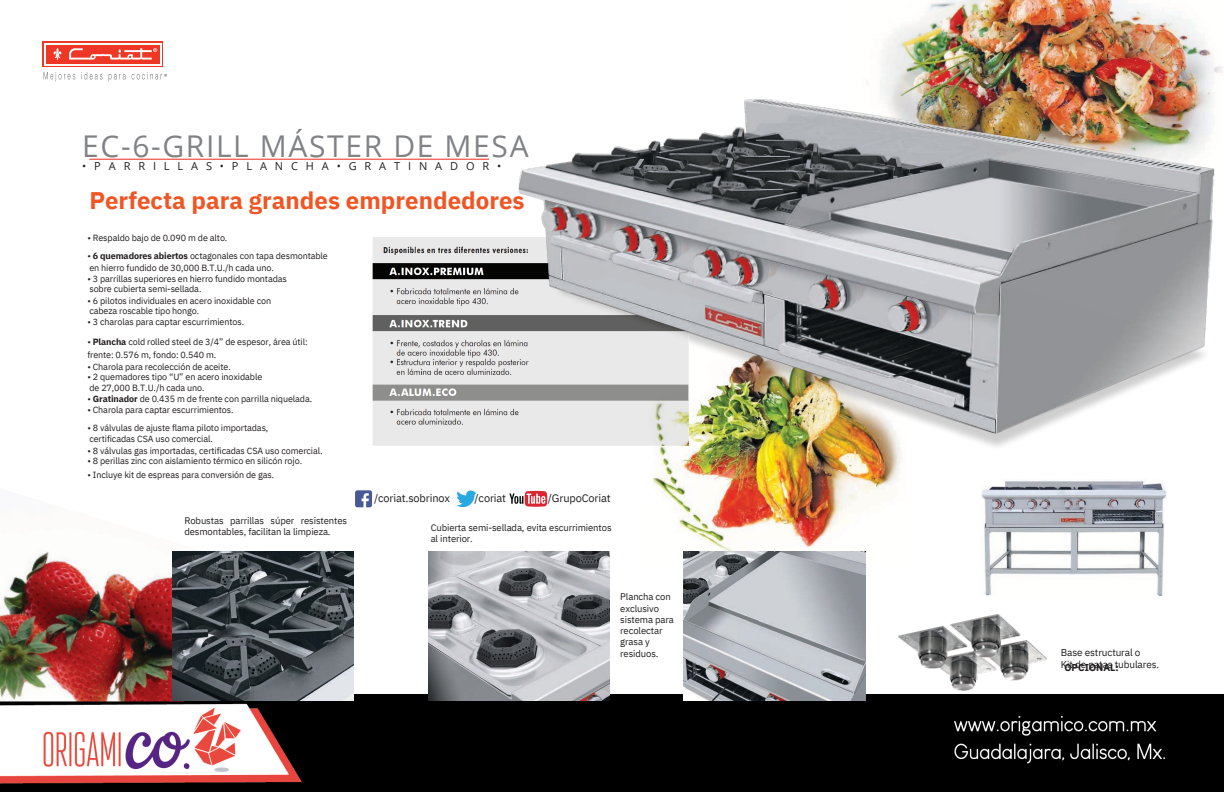
<style>
.page{position:relative;width:1224px;height:792px;background:#fff}
.page>*{position:absolute;margin:0;border:0;box-sizing:border-box;transform-origin:0 0}
.t1{font:30px "Open Sans";letter-spacing:.055em;color:#808285}
.t2{font:700 24px "IBM Plex Sans";color:#f05524}
.t3{font:11px "IBM Plex Sans";letter-spacing:-.01em;color:#211f20}
.t4{font:11px "Open Sans";letter-spacing:.72em;color:#231f20}
.t5{font:10px "IBM Plex Sans";letter-spacing:-.01em;color:#211f20}
.t6{font:700 10px "IBM Plex Sans";color:#211f20}
.t7{font:9.5px/11.2px "IBM Plex Sans";letter-spacing:-.01em;color:#211f20}
.t8{font:9.5px/11.2px "IBM Plex Sans";letter-spacing:-.01em;color:#231f20}
.t9{font:9px "IBM Plex Sans";letter-spacing:-.01em;color:#231f20}
.s1{font-weight:700}
</style>
<div class="page">
<img style="left:652px;top:454px;width:250px;height:110px">
<img style="left:655px;top:436px;width:369px;height:18px">
<img style="left:867px;top:0;width:356px;height:96px">
<img style="left:0;top:695px;width:643px;height:97px">
<div style="left:643px;top:695px;width:581px;height:97px;background:#000"></div>
<img style="left:0;top:550px;width:228px;height:151px">
<div style="left:46px;top:45px;width:114px;height:19px;background:#ee3825"></div>
<svg style="left:54px;top:48px;width:7px;height:12px"></svg>
<svg style="left:69px;top:48px;width:88px;height:12px"></svg>
<svg style="left:44px;top:72px;width:31px;height:9px"></svg>
<svg style="left:81px;top:72px;width:21px;height:8px"></svg>
<svg style="left:109px;top:74px;width:17px;height:6px"></svg>
<svg style="left:132px;top:72px;width:35px;height:8px"></svg>
<hr style="left:89px;top:159px;width:400px;height:1px;background:#ee3825">
<img style="left:899px;top:615px;width:147px;height:76px">
<img style="left:980px;top:480px;width:186px;height:115px">
<img style="left:428px;top:551px;width:182px;height:149px">
<img style="left:684px;top:551px;width:181px;height:149px">
<img style="left:172px;top:551px;width:182px;height:149px">
<svg style="left:355px;top:490px;width:17px;height:17px"></svg>
<svg style="left:457px;top:491px;width:20px;height:16px"></svg>
<svg style="left:509px;top:491px;width:38px;height:16px"></svg>
<img style="left:372px;top:237px;width:317px;height:209px">
<img style="left:516px;top:96px;width:699px;height:340px">
<p class="t1" style="left:82px;top:124px;width:448px">EC-6-GRILL MÁSTER DE MESA</p>
<p class="t4" style="left:82px;top:158px;width:420px">•PARRILLAS•PLANCHA•GRATINADOR•</p>
<p class="t2" style="left:89px;top:185px;width:437px">Perfecta para grandes emprendedores</p>
<p class="t9" style="left:87px;top:232px;width:142px">• Respaldo bajo de 0.090 m de alto.</p>
<p class="t9" style="left:87px;top:250px;width:242px">• <span class="s1">6 quemadores abiertos</span> octagonales con tapa desmontable</p>
<p class="t9" style="left:89px;top:262px;width:186px">en hierro fundido de 30,000 B.T.U./h cada uno.</p>
<p class="t9" style="left:87px;top:273px;width:201px">• 3 parrillas superiores en hierro fundido montadas</p>
<p class="t9" style="left:89px;top:283px;width:114px">sobre cubierta semi-sellada.</p>
<p class="t9" style="left:87px;top:295px;width:185px">• 6 pilotos individuales en acero inoxidable con</p>
<p class="t9" style="left:89px;top:305px;width:111px">cabeza roscable tipo hongo.</p>
<p class="t9" style="left:87px;top:316px;width:158px">• 3 charolas para captar escurrimientos.</p>
<p class="t9" style="left:87px;top:336px;width:222px">• <span class="s1">Plancha</span> cold rolled steel de 3/4” de espesor, área útil:</p>
<p class="t9" style="left:87px;top:349px;width:130px">frente: 0.576 m, fondo: 0.540 m.</p>
<p class="t9" style="left:87px;top:361px;width:145px">• Charola para recolección de aceite.</p>
<p class="t9" style="left:87px;top:371px;width:176px">• 2 quemadores tipo “U” en acero inoxidable</p>
<p class="t9" style="left:89px;top:382px;width:117px">de 27,000 B.T.U./h cada uno.</p>
<p class="t9" style="left:87px;top:393px;width:226px">• <span class="s1">Gratinador</span> de 0.435 m de frente con parrilla niquelada.</p>
<p class="t9" style="left:87px;top:404px;width:148px">• Charola para captar escurrimientos.</p>
<p class="t9" style="left:87px;top:422px;width:183px">• 8 válvulas de ajuste flama piloto importadas,</p>
<p class="t9" style="left:89px;top:433px;width:125px">certificadas CSA uso comercial.</p>
<p class="t9" style="left:87px;top:445px;width:237px">• 8 válvulas gas importadas, certificadas CSA uso comercial.</p>
<p class="t9" style="left:87px;top:455px;width:216px">• 8 perillas zinc con aislamiento térmico en silicón rojo.</p>
<p class="t9" style="left:87px;top:469px;width:188px">• Incluye kit de espreas para conversión de gas.</p>
<p class="t3" style="left:374px;top:491px;width:78px">/coriat.sobrinox</p>
<p class="t3" style="left:475px;top:491px;width:33px">/coriat</p>
<p class="t3" style="left:548px;top:491px;width:64px">/GrupoCoriat</p>
<p class="t8" style="left:184px;top:515px;width:164px">Robustas parrillas súper resistentes desmontables, facilitan la limpieza.</p>
<p class="t7" style="left:431px;top:521px;width:182px">Cubierta semi-sellada, evita escurrimientos al interior.</p>
<p class="t7" style="left:620px;top:591px;width:55px">Plancha con exclusivo sistema para recolectar grasa y residuos.</p>
<p class="t5" style="left:1061px;top:646px;width:81px">Base estructural o</p>
<p class="t5" style="left:1061px;top:657px;width:100px">Kit de patas tubulares.</p>
<p class="t6" style="left:1064px;top:661px;width:56px">OPCIONAL:</p>
</div>
